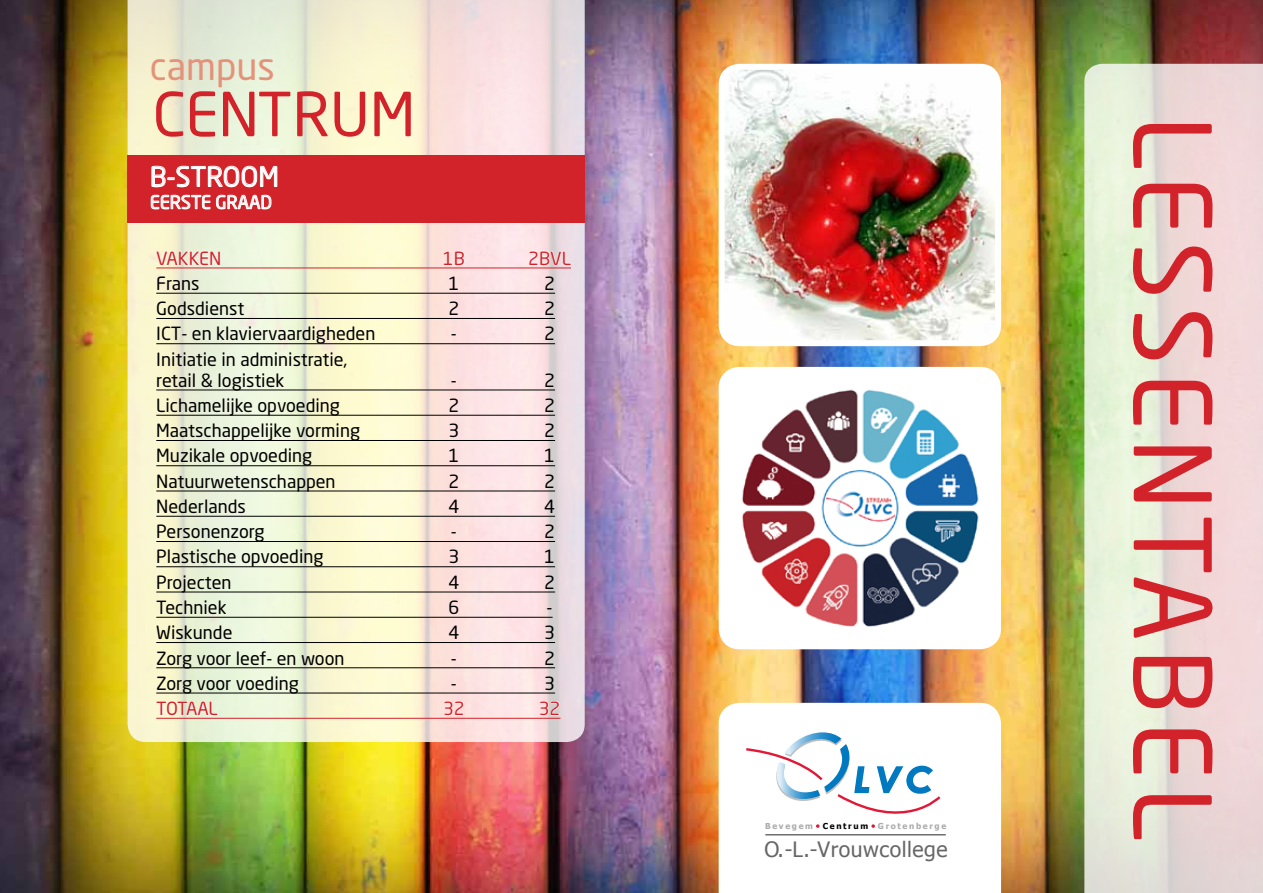
<style>
.page{position:relative;width:1263px;height:893px;background:#fff}
.page>*{position:absolute;margin:0;border:0;box-sizing:border-box;transform-origin:0 0}
.t1{font:105px "Neo Sans Std";letter-spacing:.075em;color:#d2232a}
.t2{font:60px "Neo Sans Std";color:#d2232a}
.t3{font:37.5px "Neo Sans Std";color:#e5927a}
.t4{font:italic 700 34.8px "Century Gothic";color:#0079c1}
.t5{font:27px "Neo Sans Std";color:#fff}
.t6{font:21.15px "Tahoma";letter-spacing:.025em;color:#666}
.t7{font:18px/21px "Neo Sans Std";color:#000}
.t8{font:18px "Neo Sans Std";color:#d2232a}
.t9{font:18px "Neo Sans Std";color:#fff}
.t10{font:700 8.25px "Tahoma";letter-spacing:.2em;color:#ababab}
.s1{color:#000}
</style>
<div class="page">
<img style="left:0;top:0;width:1263px;height:893px">
<svg style="left:128px;top:0;width:457px;height:742px;background:#f2ebd7"></svg>
<hr style="left:156px;top:268px;width:415px;height:1px;background:#d2232a">
<hr style="left:156px;top:293px;width:399px;height:1px;background:#000">
<hr style="left:156px;top:318px;width:399px;height:1px;background:#000">
<hr style="left:156px;top:343px;width:399px;height:1px;background:#000">
<hr style="left:156px;top:390px;width:399px;height:1px;background:#000">
<hr style="left:156px;top:415px;width:399px;height:1px;background:#000">
<hr style="left:156px;top:440px;width:399px;height:1px;background:#000">
<hr style="left:156px;top:465px;width:399px;height:1px;background:#000">
<hr style="left:156px;top:491px;width:399px;height:1px;background:#000">
<hr style="left:156px;top:516px;width:399px;height:1px;background:#000">
<hr style="left:156px;top:541px;width:399px;height:1px;background:#000">
<hr style="left:156px;top:566px;width:399px;height:1px;background:#000">
<hr style="left:156px;top:592px;width:399px;height:1px;background:#000">
<hr style="left:156px;top:617px;width:397px;height:1px;background:#000">
<hr style="left:156px;top:642px;width:399px;height:1px;background:#000">
<hr style="left:156px;top:667px;width:399px;height:1px;background:#000">
<hr style="left:156px;top:693px;width:399px;height:1px;background:#000">
<hr style="left:156px;top:718px;width:404px;height:1px;background:#d2232a">
<svg style="left:156px;top:245px;width:65px;height:26px"></svg>
<svg style="left:443px;top:250px;width:22px;height:16px"></svg>
<svg style="left:529px;top:245px;width:43px;height:25px"></svg>
<svg style="left:156px;top:701px;width:63px;height:20px"></svg>
<svg style="left:444px;top:701px;width:20px;height:15px"></svg>
<svg style="left:539px;top:701px;width:21px;height:15px"></svg>
<div style="left:128px;top:155px;width:457px;height:68px;background:#d2232a"></div>
<svg style="left:151px;top:165px;width:127px;height:22px"></svg>
<svg style="left:151px;top:194px;width:121px;height:16px"></svg>
<img style="left:722px;top:67px;width:276px;height:276px">
<div style="left:719px;top:64px;width:282px;height:282px;border:6px solid #fff;border-radius:18px"></div>
<div style="left:722px;top:370px;width:276px;height:276px;background:#fff;border-radius:18px"></div>
<img style="left:742px;top:389px;width:237px;height:238px">
<div style="left:719px;top:367px;width:282px;height:282px;border:6px solid #fff;border-radius:18px"></div>
<svg style="left:719px;top:703px;width:282px;height:190px"></svg>
<svg style="left:1084px;top:64px;width:179px;height:829px;background:#eae1d8"></svg>
<h3 class="t3" style="left:150px;top:43px;width:126px">campus</h3>
<h2 class="t2" style="left:153px;top:77px;width:264px">CENTRUM</h2>
<h3 class="t5" style="left:150px;top:160px;width:59px">B-stroom</h3>
<p class="t9" style="left:150px;top:191px;width:124px">EERSTE GRAAD</p>
<p class="t8" style="left:156px;top:247px;width:67px">VAKKEN</p>
<p class="t8" style="left:443px;top:247px;width:23px">1B</p>
<p class="t8" style="left:528px;top:247px;width:44px">2BVL</p>
<p class="t7" style="left:156px;top:273px;width:45px">Frans</p>
<p class="t7" style="left:448px;top:273px;width:12px">1</p>
<p class="t7" style="left:544px;top:273px;width:12px">2</p>
<p class="t7" style="left:156px;top:298px;width:90px">Godsdienst</p>
<p class="t7" style="left:448px;top:298px;width:12px">2</p>
<p class="t7" style="left:544px;top:298px;width:12px">2</p>
<p class="t7" style="left:156px;top:323px;width:221px">ICT- en klaviervaardigheden</p>
<p class="t7" style="left:451px;top:323px;width:7px">-</p>
<p class="t7" style="left:544px;top:323px;width:12px">2</p>
<p class="t7" style="left:156px;top:348px;width:193px">Initiatie in administratie, retail &amp; logistiek</p>
<p class="t7" style="left:451px;top:369px;width:7px">-</p>
<p class="t7" style="left:544px;top:369px;width:12px">2</p>
<p class="t7" style="left:156px;top:395px;width:185px">Lichamelijke opvoeding</p>
<p class="t7" style="left:448px;top:395px;width:12px">2</p>
<p class="t7" style="left:544px;top:395px;width:12px">2</p>
<p class="t7" style="left:156px;top:420px;width:205px">Maatschappelijke vorming</p>
<p class="t7" style="left:448px;top:420px;width:12px">3</p>
<p class="t7" style="left:544px;top:420px;width:12px">2</p>
<p class="t7" style="left:156px;top:445px;width:158px">Muzikale opvoeding</p>
<p class="t7" style="left:448px;top:445px;width:12px">1</p>
<p class="t7" style="left:544px;top:445px;width:12px">1</p>
<p class="t7" style="left:156px;top:470px;width:181px">Natuurwetenschappen</p>
<p class="t7" style="left:448px;top:470px;width:12px">2</p>
<p class="t7" style="left:544px;top:470px;width:12px">2</p>
<p class="t7" style="left:156px;top:496px;width:91px">Nederlands</p>
<p class="t7" style="left:448px;top:496px;width:12px">4</p>
<p class="t7" style="left:544px;top:496px;width:12px">4</p>
<p class="t7" style="left:156px;top:521px;width:110px">Personenzorg</p>
<p class="t7" style="left:451px;top:521px;width:7px">-</p>
<p class="t7" style="left:544px;top:521px;width:12px">2</p>
<p class="t7" style="left:156px;top:546px;width:169px">Plastische opvoeding</p>
<p class="t7" style="left:448px;top:546px;width:12px">3</p>
<p class="t7" style="left:544px;top:546px;width:12px">1</p>
<p class="t7" style="left:156px;top:571px;width:77px">Projecten</p>
<p class="t7" style="left:448px;top:571px;width:12px">4</p>
<p class="t7" style="left:544px;top:571px;width:12px">2</p>
<p class="t7" style="left:156px;top:597px;width:72px">Techniek</p>
<p class="t7" style="left:448px;top:597px;width:12px">6</p>
<p class="t7" style="left:547px;top:597px;width:7px">-</p>
<p class="t7" style="left:156px;top:622px;width:78px">Wiskunde</p>
<p class="t7" style="left:448px;top:622px;width:12px">4</p>
<p class="t7" style="left:544px;top:622px;width:12px">3</p>
<p class="t7" style="left:156px;top:647px;width:190px">Zorg voor leef- en woon</p>
<p class="t7" style="left:451px;top:647px;width:7px">-</p>
<p class="t7" style="left:544px;top:647px;width:12px">2</p>
<p class="t7" style="left:156px;top:672px;width:144px">Zorg voor voeding</p>
<p class="t7" style="left:451px;top:672px;width:7px">-</p>
<p class="t7" style="left:544px;top:672px;width:12px">3</p>
<p class="t8" style="left:156px;top:697px;width:63px">TOTAAL</p>
<p class="t8" style="left:443px;top:697px;width:23px">32</p>
<p class="t8" style="left:539px;top:697px;width:23px">32</p>
<h3 class="t4" style="left:854px;top:753px;width:80px">LVC</h3>
<p class="t10" style="left:765px;top:820px;width:183px">Bevegem <span class="s1">Centrum</span> Grotenberge</p>
<p class="t6" style="left:764px;top:835px;width:185px">O.-L.-Vrouwcollege</p>
<h1 class="t1" style="left:1237px;top:116px;width:727px;rotate:90deg">LESSENTABEL</h1>
</div>
